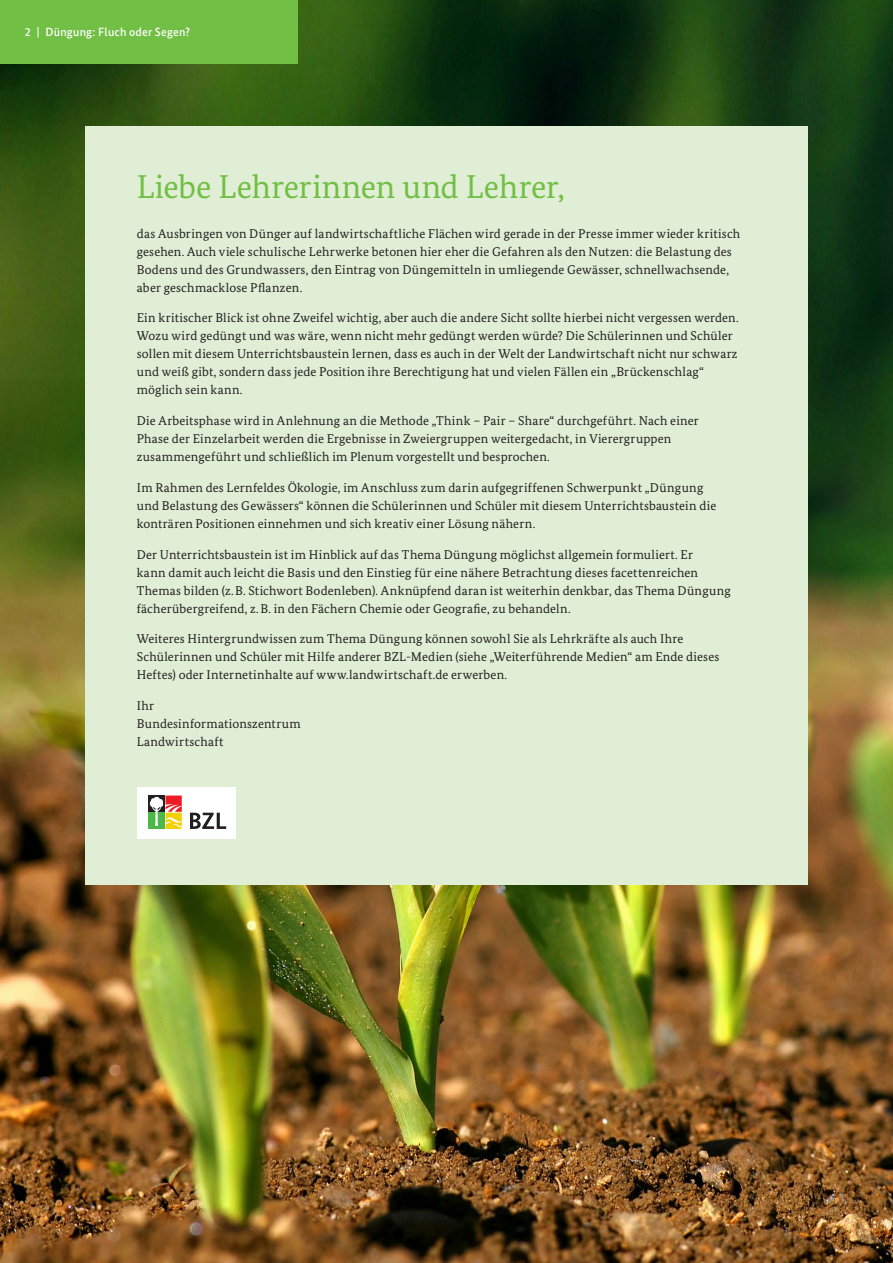
<style>
.page{position:relative;width:893px;height:1263px;background:#fff}
.page>*{position:absolute;margin:0;border:0;box-sizing:border-box;transform-origin:0 0}
.t1{font:33px "Bundes Serif";letter-spacing:-.005em;color:#71bf44}
.t2{font:12.75px/18px "Bundes Serif";letter-spacing:.015em;color:#231f20}
.t3{font:500 12px "Bundes Sans";letter-spacing:.015em;color:#fff}
</style>
<div class="page">
<img style="left:0;top:0;width:893px;height:1263px">
<div style="left:0;top:0;width:298px;height:64px;background:#71bf44"></div>
<div style="left:85px;top:126px;width:723px;height:758px;background:#dfeed4"></div>
<div style="left:137px;top:787px;width:98px;height:51px;background:#fff"></div>
<svg style="left:148px;top:795px;width:34px;height:34px"></svg>
<svg style="left:190px;top:813px;width:36px;height:16px"></svg>
<p class="t3" style="left:25px;top:24px;width:167px">2 | Düngung: Fluch oder Segen?</p>
<p class="t1" style="left:137px;top:167px;width:429px">Liebe Lehrerinnen und Lehrer,</p>
<p class="t2" style="left:137px;top:224px;width:605px">das Ausbringen von Dünger auf landwirtschaftliche Flächen wird gerade in der Presse immer wieder kritisch gesehen. Auch viele schulische Lehrwerke betonen hier eher die Gefahren als den Nutzen: die Belastung des Bodens und des Grundwassers, den Eintrag von Düngemitteln in umliegende Gewässer, schnellwachsende, aber geschmacklose Pflanzen.</p>
<p class="t2" style="left:137px;top:309px;width:603px">Ein kritischer Blick ist ohne Zweifel wichtig, aber auch die andere Sicht sollte hierbei nicht vergessen werden.<br>Wozu wird gedüngt und was wäre, wenn nicht mehr gedüngt werden würde? Die Schülerinnen und Schüler sollen mit diesem Unterrichtsbaustein lernen, dass es auch in der Welt der Landwirtschaft nicht nur schwarz und weiß gibt, sondern dass jede Position ihre Berechtigung hat und vielen Fällen ein „Brückenschlag“ möglich sein kann.</p>
<p class="t2" style="left:137px;top:412px;width:563px">Die Arbeitsphase wird in Anlehnung an die Methode „Think – Pair – Share“ durchgeführt. Nach einer<br>Phase der Einzelarbeit werden die Ergebnisse in Zweiergruppen weitergedacht, in Vierergruppen zusammengeführt und schließlich im Plenum vorgestellt und besprochen.</p>
<p class="t2" style="left:137px;top:478px;width:581px">Im Rahmen des Lernfeldes Ökologie, im Anschluss zum darin aufgegriffenen Schwerpunkt „Düngung und Belastung des Gewässers“ können die Schülerinnen und Schüler mit diesem Unterrichtsbaustein die konträren Positionen einnehmen und sich kreativ einer Lösung nähern.</p>
<p class="t2" style="left:137px;top:545px;width:596px">Der Unterrichtsbaustein ist im Hinblick auf das Thema Düngung möglichst allgemein formuliert. Er<br>kann damit auch leicht die Basis und den Einstieg für eine nähere Betrachtung dieses facettenreichen Themas bilden (z.B. Stichwort Bodenleben). Anknüpfend daran ist weiterhin denkbar, das Thema Düngung fächerübergreifend, z.B. in den Fächern Chemie oder Geografie, zu behandeln.</p>
<p class="t2" style="left:137px;top:630px;width:584px">Weiteres Hintergrundwissen zum Thema Düngung können sowohl Sie als Lehrkräfte als auch Ihre<br>Schülerinnen und Schüler mit Hilfe anderer BZL-Medien (siehe „Weiterführende Medien“ am Ende dieses<br>Heftes) oder Internetinhalte auf www.landwirtschaft.de erwerben.</p>
<p class="t2" style="left:137px;top:697px;width:165px">Ihr<br>Bundesinformationszentrum<br>Landwirtschaft</p>
</div>
